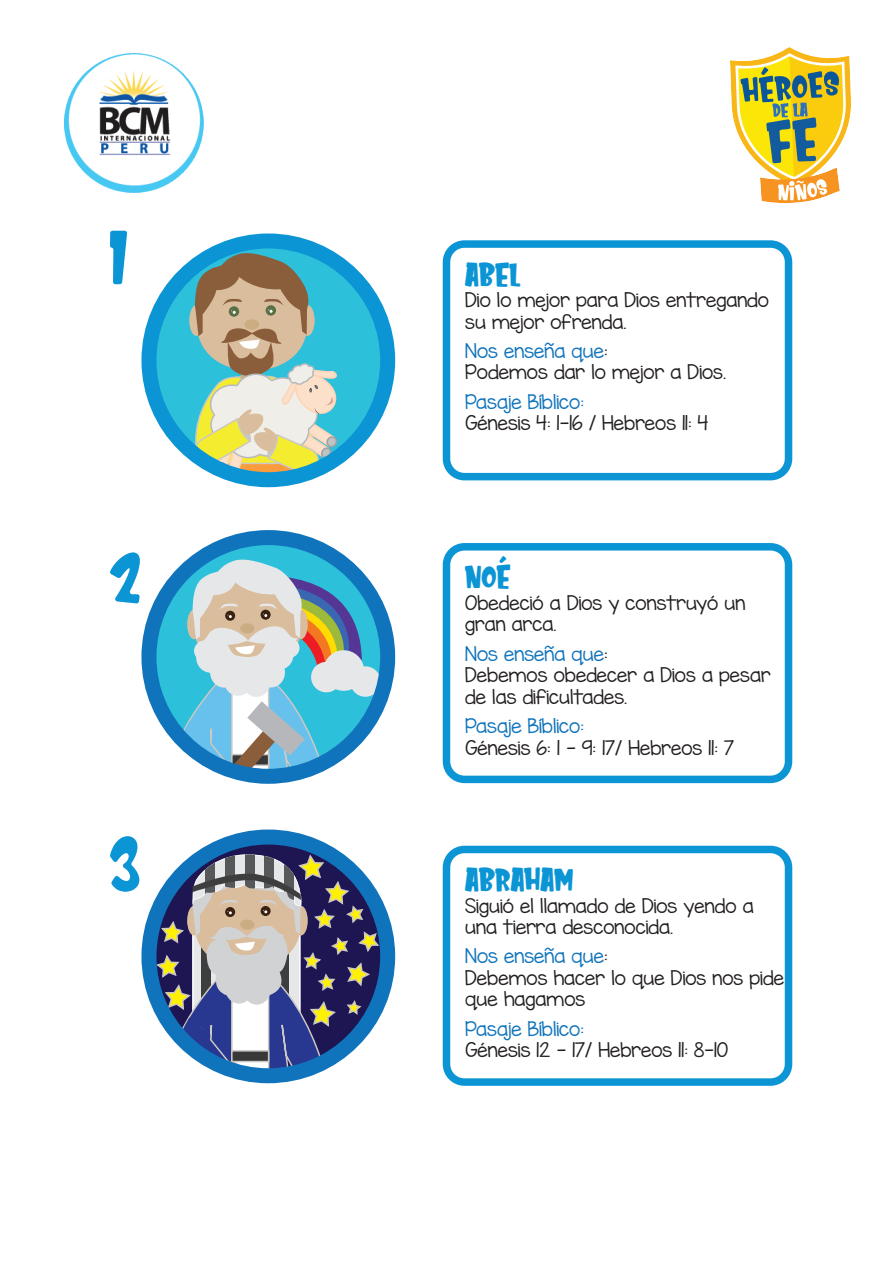
<style>
.page{position:relative;width:893px;height:1263px;background:#fff}
.page>*{position:absolute;margin:0;border:0;box-sizing:border-box;transform-origin:0 0}
.t1{font:75px "Kids Zone";color:#0c95d5}
.t2{font:31.5px "Kids Zone";color:#0c95d5}
.t3{font:18px/21.6px "KG Miss Kindergarten";color:#231f20}
.t4{font:18px "KG Miss Kindergarten";color:#1074bc}
.s1{color:#1074bc}
</style>
<div class="page">
<svg style="left:339px;top:255px;width:49px;height:211px"></svg>
<svg style="left:150px;top:249px;width:189px;height:231px;background:#95bdb3"></svg>
<div style="left:141px;top:233px;width:254px;height:254px;border:15px solid #0c95d5;border-radius:50%"></div>
<svg style="left:157px;top:541px;width:225px;height:238px;background:#8bc0d0"></svg>
<div style="left:141px;top:530px;width:254px;height:254px;border:15px solid #1074bc;border-radius:50%"></div>
<svg style="left:150px;top:845px;width:230px;height:231px"></svg>
<div style="left:141px;top:829px;width:254px;height:254px;border:15px solid #1074bc;border-radius:50%"></div>
<img style="left:730px;top:48px;width:120px;height:155px">
<div style="left:443px;top:240px;width:349px;height:240px;border:8px solid #0c95d5;border-radius:18px"></div>
<div style="left:443px;top:543px;width:349px;height:240px;border:8px solid #0c95d5;border-radius:18px"></div>
<div style="left:443px;top:846px;width:349px;height:240px;border:8px solid #0c95d5;border-radius:18px"></div>
<img style="left:65px;top:54px;width:139px;height:139px">
<h1 class="t1" style="left:110px;top:207px;width:20px">1</h1>
<h1 class="t1" style="left:110px;top:526px;width:33px">2</h1>
<h1 class="t1" style="left:110px;top:813px;width:32px">3</h1>
<h2 class="t2" style="left:465px;top:253px;width:57px">ABEL</h2>
<p class="t3" style="left:465px;top:289px;width:305px">Dio lo mejor para Dios entregando su mejor ofrenda.</p>
<p class="t3" style="left:465px;top:340px;width:262px"><span class="s1">Nos enseña que</span>:<br>Podemos dar lo mejor a Dios.</p>
<p class="t4" style="left:465px;top:390px;width:120px">Pasaje Bíblico:</p>
<p class="t3" style="left:465px;top:412px;width:245px">Génesis 4: 1-16 / Hebreos 11: 4</p>
<h2 class="t2" style="left:465px;top:556px;width:47px">NOé</h2>
<p class="t3" style="left:465px;top:592px;width:282px">Obedeció a Dios y construyó un gran arca.</p>
<p class="t3" style="left:465px;top:643px;width:307px"><span class="s1">Nos enseña que</span>:<br>Debemos obedecer a Dios a pesar de las dificultades.</p>
<p class="t4" style="left:465px;top:714px;width:120px">Pasaje Bíblico:</p>
<p class="t3" style="left:465px;top:736px;width:270px">Génesis 6: 1 - 9: 17/ Hebreos 11: 7</p>
<h2 class="t2" style="left:465px;top:858px;width:110px">ABRAHAM</h2>
<p class="t3" style="left:465px;top:894px;width:290px">Siguió el llamado de Dios yendo a una tierra desconocida.</p>
<p class="t3" style="left:465px;top:945px;width:320px"><span class="s1">Nos enseña que</span>:<br>Debemos hacer lo que Dios nos pide que hagamos</p>
<p class="t4" style="left:465px;top:1016px;width:120px">Pasaje Bíblico:</p>
<p class="t3" style="left:465px;top:1039px;width:264px">Génesis 12 - 17/ Hebreos 11: 8-10</p>
</div>
